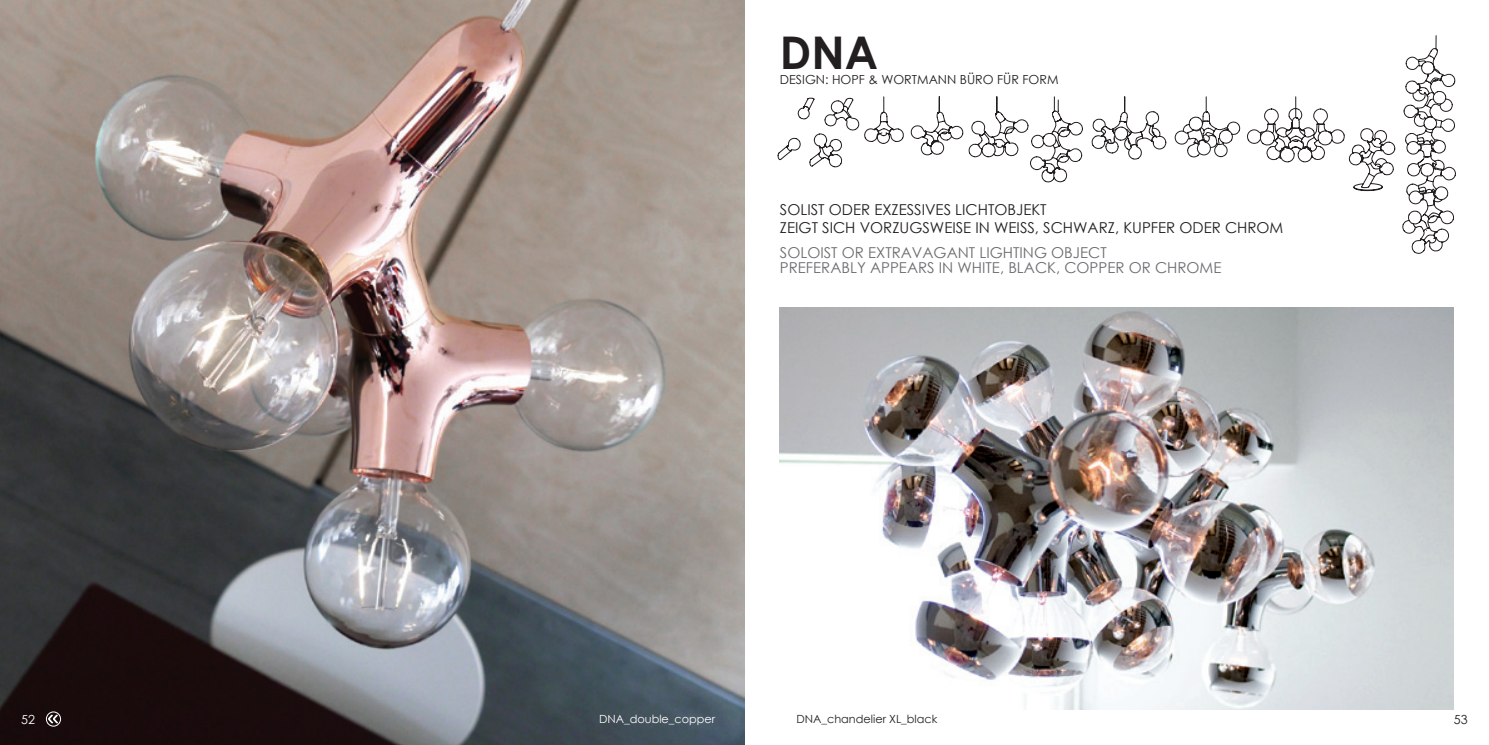
<style>
.page{position:relative;width:1489px;height:745px;background:#fff}
.page>*{position:absolute;margin:0;border:0;box-sizing:border-box;transform-origin:0 0}
.t1{font:700 45px "Century Gothic";color:#231f20}
.t2{font:15px/18px "Century Gothic";color:#231f20}
.t3{font:15px/14.8px "Century Gothic";color:#6c6d70}
.t4{font:12.5px "Century Gothic";color:#231f20}
.t5{font:12.5px "Century Gothic";color:#fff}
.t6{font:11.25px "Century Gothic";color:#231f20}
.t7{font:11.25px "Century Gothic";color:#fff}
</style>
<div class="page">
<img style="left:0;top:0;width:744px;height:744px">
<img style="left:780px;top:307px;width:673px;height:402px">
<svg style="left:777px;top:35px;width:660px;height:148px"></svg>
<svg style="left:1247px;top:48px;width:208px;height:206px"></svg>
<svg style="left:48px;top:714px;width:10px;height:9px"></svg>
<div style="left:46px;top:711px;width:15px;height:15px;border:1px solid #fff;border-radius:50%"></div>
<h1 class="t1" style="left:780px;top:19px;width:100px">DNA</h1>
<p class="t4" style="left:780px;top:71px;width:280px">DESIGN: HOPF &amp; WORTMANN BÜRO FÜR FORM</p>
<p class="t2" style="left:780px;top:200px;width:505px">SOLIST ODER EXZESSIVES LICHTOBJEKT<br>ZEIGT SICH VORZUGSWEISE IN WEISS, SCHWARZ, KUPFER ODER CHROM</p>
<p class="t3" style="left:780px;top:244px;width:443px">SOLOIST OR EXTRAVAGANT LIGHTING OBJECT<br>PREFERABLY APPEARS IN WHITE, BLACK, COPPER OR CHROME</p>
<p class="t5" style="left:21px;top:710px;width:15px">52</p>
<p class="t7" style="left:599px;top:711px;width:118px">DNA_double_copper</p>
<p class="t6" style="left:796px;top:711px;width:142px">DNA_chandelier XL_black</p>
<p class="t4" style="left:1453px;top:710px;width:15px">53</p>
</div>
